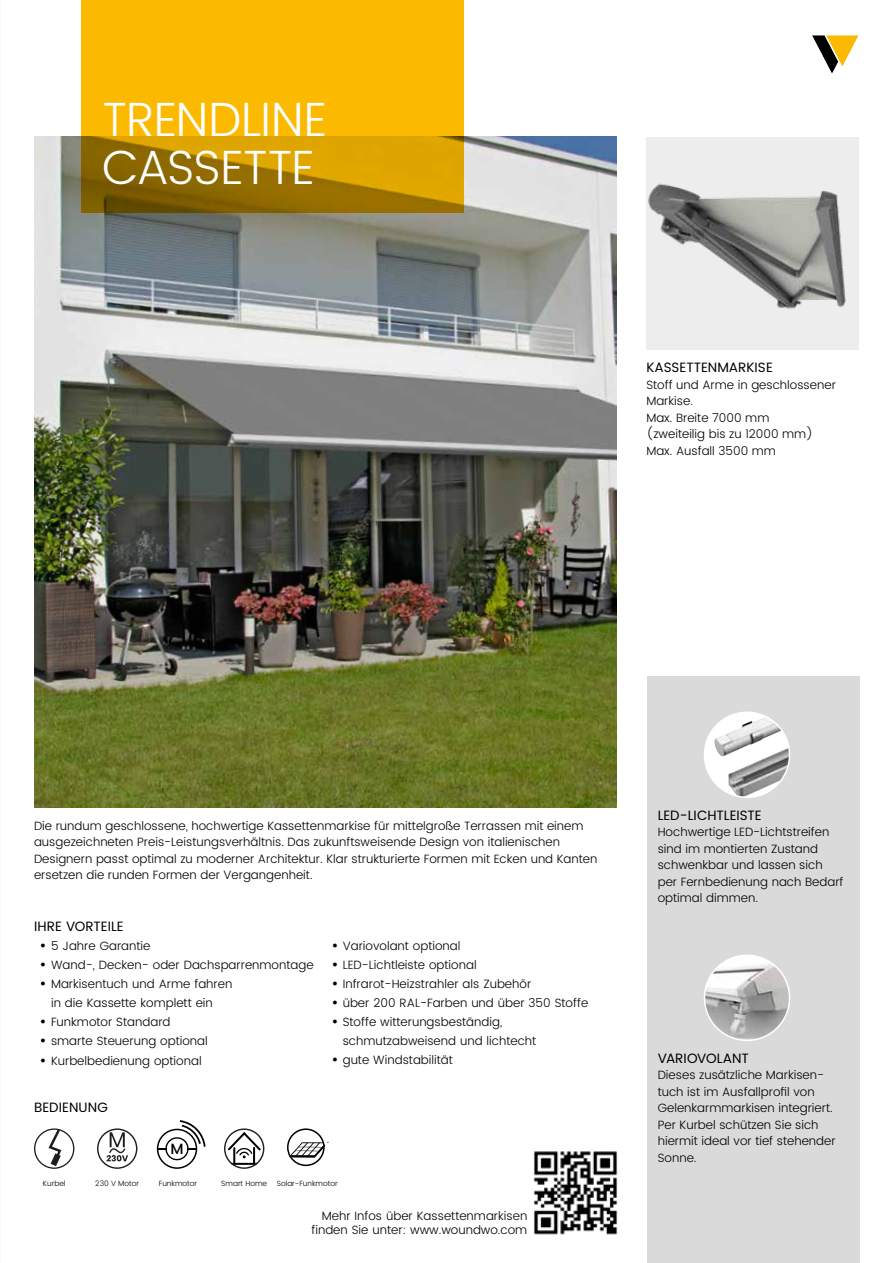
<style>
.page{position:relative;width:893px;height:1263px;background:#fff}
.page>*{position:absolute;margin:0;border:0;box-sizing:border-box;transform-origin:0 0}
.t1{font:300 48px/48px "Poppins";letter-spacing:-.02em;color:#fff}
.t2{font:500 14.85px "Poppins";color:#010202}
.t3{font:13.5px "Poppins";letter-spacing:-.005em;color:#000}
.t4{font:13.5px "Poppins";letter-spacing:.015em;color:#000}
.t5{font:300 12px/16.5px "Poppins";color:#000}
.t6{font:300 7.5px "Poppins";color:#000}
.s1{font-size:16.5px}
</style>
<div class="page">
<svg style="left:812px;top:35px;width:47px;height:39px"></svg>
<img style="left:34px;top:136px;width:583px;height:672px">
<svg style="left:81px;top:0;width:382px;height:213px;background:#dfa500"></svg>
<img style="left:646px;top:137px;width:213px;height:212px">
<div style="left:647px;top:676px;width:213px;height:587px;background:#dadada"></div>
<img style="left:704px;top:957px;width:85px;height:82px">
<div style="left:704px;top:954px;width:86px;height:87px;border:2px solid #fff;border-radius:50%"></div>
<div style="left:704px;top:712px;width:85px;height:85px;background:#fff;border-radius:50%"></div>
<img style="left:714px;top:717px;width:75px;height:80px">
<div style="left:704px;top:711px;width:86px;height:87px;border:2px solid #fff;border-radius:50%"></div>
<svg style="left:34px;top:1128px;width:40px;height:41px"></svg>
<svg style="left:97px;top:1128px;width:40px;height:41px"></svg>
<svg style="left:157px;top:1120px;width:49px;height:49px"></svg>
<svg style="left:224px;top:1128px;width:40px;height:41px"></svg>
<svg style="left:287px;top:1128px;width:38px;height:38px"></svg>
<img style="left:533px;top:1151px;width:85px;height:84px">
<h1 class="t1" style="left:102px;top:97px;width:227px">TRENDLINE<br>CASSETTE</h1>
<p class="t3" style="left:646px;top:358px;width:128px">KASSETTENMARKISE</p>
<p class="t5" style="left:646px;top:377px;width:191px">Stoff und Arme in geschlossener<br>Markise.<br>Max. Breite 7000 mm<br>(zweiteilig bis zu 12000 mm)<br>Max. Ausfall 3500 mm</p>
<p class="t5" style="left:34px;top:818px;width:565px">Die rundum geschlossene, hochwertige Kassettenmarkise für mittelgroße Terrassen mit einem ausgezeichneten Preis-Leistungsverhältnis. Das zukunftsweisende Design von italienischen Designern passt optimal zu moderner Architektur. Klar strukturierte Formen mit Ecken und Kanten ersetzen die runden Formen der Vergangenheit.</p>
<p class="t3" style="left:34px;top:917px;width:91px">IHRE VORTEILE</p>
<p class="t5" style="left:40px;top:938px;width:112px"><span class="s1">•</span> 5 Jahre Garantie</p>
<p class="t5" style="left:40px;top:957px;width:275px"><span class="s1">•</span> Wand-, Decken- oder Dachsparrenmontage</p>
<p class="t5" style="left:51px;top:974px;width:183px;line-height:19.2px;text-indent:-11px"><span class="s1">•</span> Markisentuch und Arme fahren in die Kassette komplett ein</p>
<p class="t5" style="left:40px;top:1014px;width:132px"><span class="s1">•</span> Funkmotor Standard</p>
<p class="t5" style="left:40px;top:1033px;width:170px"><span class="s1">•</span> smarte Steuerung optional</p>
<p class="t5" style="left:40px;top:1052px;width:163px"><span class="s1">•</span> Kurbelbedienung optional</p>
<p class="t4" style="left:34px;top:1098px;width:75px">BEDIENUNG</p>
<p class="t2" style="left:170px;top:1139px;width:15px">M</p>
<p class="t5" style="left:331px;top:937px;width:131px"><span class="s1">•</span> Variovolant optional</p>
<p class="t5" style="left:331px;top:957px;width:147px"><span class="s1">•</span> LED-Lichtleiste optional</p>
<p class="t5" style="left:331px;top:976px;width:201px"><span class="s1">•</span> Infrarot-Heizstrahler als Zubehör</p>
<p class="t5" style="left:331px;top:995px;width:258px"><span class="s1">•</span> über 200 RAL-Farben und über 350 Stoffe</p>
<p class="t5" style="left:343px;top:1013px;width:195px;line-height:19.2px;text-indent:-11px"><span class="s1">•</span> Stoffe witterungsbeständig, schmutzabweisend und lichtecht</p>
<p class="t5" style="left:331px;top:1052px;width:123px"><span class="s1">•</span> gute Windstabilität</p>
<p class="t6" style="left:43px;top:1178px;width:24px">Kurbel</p>
<p class="t6" style="left:95px;top:1178px;width:45px">230 V Motor</p>
<p class="t6" style="left:159px;top:1178px;width:40px">Funkmotor</p>
<p class="t6" style="left:221px;top:1178px;width:47px">Smart Home</p>
<p class="t6" style="left:277px;top:1178px;width:62px">Solar-Funkmotor</p>
<p class="t5" style="left:311px;top:1210px;width:217px;line-height:13.5px;text-align:right">Mehr Infos über Kassettenmarkisen finden Sie unter: www.woundwo.com</p>
<p class="t3" style="left:658px;top:805px;width:105px">LED-LICHTLEISTE</p>
<p class="t5" style="left:658px;top:824px;width:187px">Hochwertige LED-Lichtstreifen sind im montierten Zustand schwenkbar und lassen sich per Fernbedienung nach Bedarf optimal dimmen.</p>
<p class="t3" style="left:658px;top:1048px;width:93px">VARIOVOLANT</p>
<p class="t5" style="left:658px;top:1067px;width:179px">Dieses zusätzliche Markisen&shy;tuch ist im Ausfallprofil von<br>Gelenkarmmarkisen integriert.<br>Per Kurbel schützen Sie sich hiermit ideal vor tief stehender<br>Sonne.</p>
</div>
